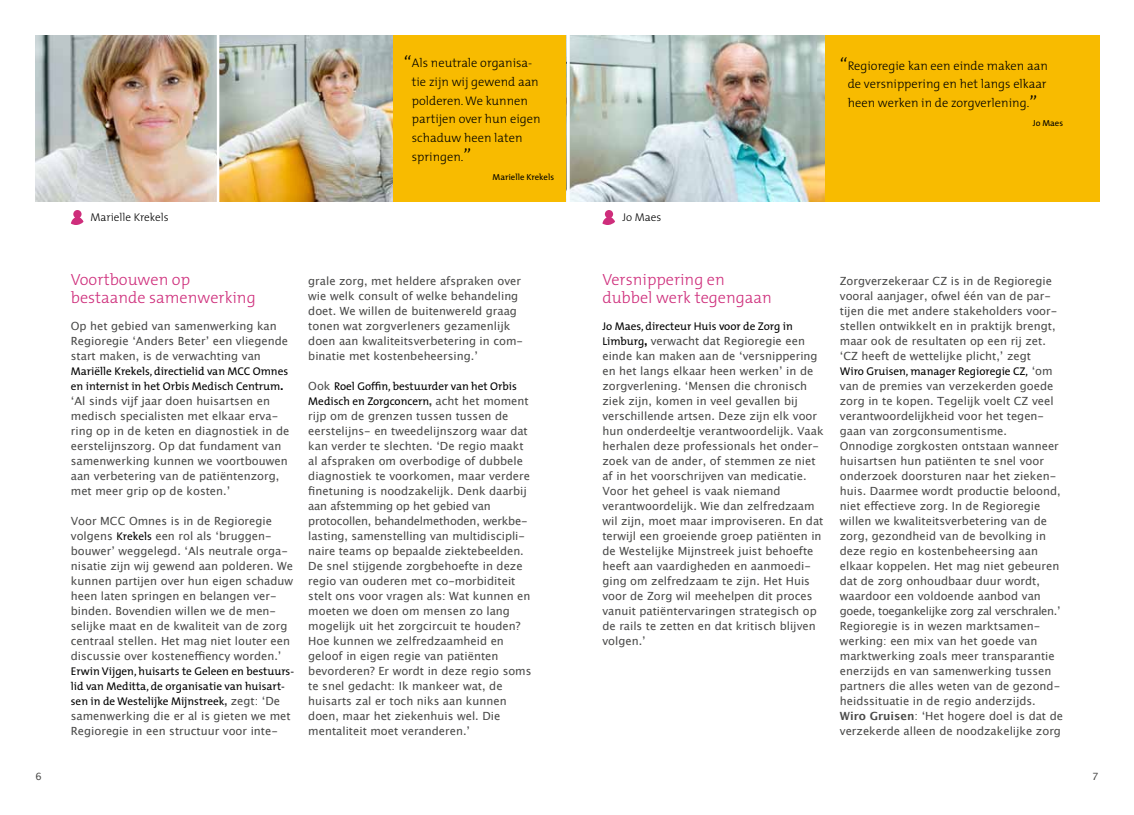
<style>
.page{position:relative;width:1134px;height:815px;background:#fff}
.page>*{position:absolute;margin:0;border:0;box-sizing:border-box;transform-origin:0 0}
.t1{font:300 16.25px/17.5px "The Mix";color:#ce2d7b}
.t2{font:300 12.5px/18.8px "The Mix";color:#000}
.t3{font:11.25px/15px "Lucida Grande";color:#4a4a49}
.t4{font:11.25px/15px "The Mix";color:#000}
.t5{font:300 11.25px "The Mix";color:#000}
.t6{font:10px "Lucida Grande";color:#4a4a49}
.t7{font:8.75px "The Mix";color:#000}
.s1{font-size:20px}
.s2{font-family:"Lucida Grande";font-weight:700}
.s3{font-family:"The Mix";color:#000}
.s4{font-family:"Lucida Grande";font-weight:700;color:#4a4a49}
.s5{font-family:"Lucida Grande";color:#4a4a49}
.s6{font-weight:700;color:#000}
.s7{font-weight:700}
</style>
<div class="page">
<img style="left:35px;top:35px;width:182px;height:167px">
<img style="left:219px;top:35px;width:174px;height:167px">
<div style="left:393px;top:35px;width:174px;height:167px;background:#f8bb00"></div>
<img style="left:569px;top:35px;width:257px;height:167px">
<div style="left:826px;top:35px;width:274px;height:167px;background:#f8bb00"></div>
<svg style="left:71px;top:210px;width:13px;height:15px"></svg>
<svg style="left:602px;top:210px;width:13px;height:15px"></svg>
<p class="t2" style="left:412px;top:53px;width:130px;text-indent:-8px"><span class="s1">“</span>Als neutrale organisa&shy;tie zijn wij gewend aan polderen. We kunnen partijen over hun eigen schaduw heen laten springen.<span class="s1">”</span></p>
<p class="t7" style="left:493px;top:169px;width:63px">Marielle Krekels</p>
<p class="t5" style="left:91px;top:208px;width:80px">Marielle Krekels</p>
<p class="t5" style="left:623px;top:208px;width:40px">Jo Maes</p>
<p class="t2" style="left:840px;top:56px;width:209px;text-align:center"><span class="s1">“</span>Regioregie kan een einde maken aan de versnippering en het langs elkaar heen werken in de zorgverlening.<span class="s1">”</span></p>
<p class="t7" style="left:1033px;top:116px;width:32px">Jo Maes</p>
<h1 class="t1" style="left:71px;top:270px;width:186px">Voortbouwen op bestaande samenwerking</h1>
<p class="t3" style="left:71px;top:319px;width:219px">Op het gebied van samenwerking kan<br>Regioregie ‘Anders Beter’ een vliegende start maken, is de verwachting van</p>
<p class="t4" style="left:71px;top:363px;width:219px">Mariëlle Krekels, directielid van MCC Omnes en internist in het Orbis Medisch Centrum<span class="s2">.</span></p>
<p class="t3" style="left:71px;top:394px;width:220px">‘Al sinds vijf jaar doen huisartsen en medisch specialisten met elkaar erva&shy;ring op in de keten en diagnostiek in de eerstelijnszorg. Op dat fundament van samenwerking kunnen we voortbouwen aan verbetering van de patiëntenzorg, met meer grip op de kosten.’</p>
<p class="t3" style="left:71px;top:514px;width:224px">Voor MCC Omnes is in de Regioregie volgens <span class="s3">Krekels</span> een rol als ‘bruggen&shy;bouwer’ weggelegd. ‘Als neutrale orga&shy;nisatie zijn wij gewend aan polderen. We kunnen partijen over hun eigen schaduw heen laten springen en belangen ver&shy;binden. Bovendien willen we de men&shy;selijke maat en de kwaliteit van de zorg centraal stellen. Het mag niet louter een discussie over kosteneffiency worden.’</p>
<p class="t4" style="left:71px;top:663px;width:225px">Erwin Vijgen, huisarts te Geleen en bestuurs&shy;lid van Meditta, de organisatie van huisart&shy;sen in de Westelijke Mijnstreek<span class="s4">,</span> <span class="s5">zegt: ‘De</span></p>
<p class="t3" style="left:71px;top:709px;width:221px">samenwerking die er al is gieten we met<br>Regioregie in een structuur voor inte-</p>
<p class="t3" style="left:308px;top:274px;width:216px">grale zorg, met heldere afspraken over wie welk consult of welke behandeling doet. We willen de buitenwereld graag tonen wat zorgverleners gezamenlijk doen aan kwaliteitsverbetering in com&shy;binatie met kostenbeheersing.’</p>
<p class="t4" style="left:308px;top:378px;width:222px"><span class="s5">Ook</span> Roel Goffin, bestuurder van het Orbis<br>Medisch en Zorgconcern<span class="s4">,</span> <span class="s5">acht het moment</span></p>
<p class="t3" style="left:308px;top:409px;width:225px">rijp om de grenzen tussen tussen de eerstelijns- en tweedelijnszorg waar dat kan verder te slechten. ‘De regio maakt al afspraken om overbodige of dubbele diagnostiek te voorkomen, maar verdere finetuning is noodzakelijk. Denk daarbij aan afstemming op het gebied van protocollen, behandelmethoden, werkbe&shy;lasting, samenstelling van multidiscipli&shy;naire teams op bepaalde ziektebeelden.<br>De snel stijgende zorgbehoefte in deze regio van ouderen met co-morbiditeit stelt ons voor vragen als: Wat kunnen en moeten we doen om mensen zo lang mogelijk uit het zorgcircuit te houden?<br>Hoe kunnen we zelfredzaamheid en geloof in eigen regie van patiënten bevorderen? Er wordt in deze regio soms te snel gedacht: Ik mankeer wat, de huisarts zal er toch niks aan kunnen doen, maar het ziekenhuis wel. Die mentaliteit moet veranderen.’</p>
<h1 class="t1" style="left:602px;top:270px;width:171px">Versnippering en dubbel werk tegengaan</h1>
<p class="t4" style="left:602px;top:318px;width:192px">Jo Maes, directeur Huis voor de Zorg in</p>
<p class="t3" style="left:602px;top:334px;width:223px"><span class="s3">Limburg</span><span class="s6">,</span> verwacht dat Regioregie een einde kan maken aan de ‘versnippering en het langs elkaar heen werken’ in de zorgverlening. ‘Mensen die chronisch ziek zijn, komen in veel gevallen bij verschillende artsen. Deze zijn elk voor hun onderdeeltje verantwoordelijk. Vaak herhalen deze professionals het onder&shy;zoek van de ander, of stemmen ze niet af in het voorschrijven van medicatie.<br>Voor het geheel is vaak niemand verantwoordelijk. Wie dan zelfredzaam wil zijn, moet maar improviseren. En dat terwijl een groeiende groep patiënten in de Westelijke Mijnstreek juist behoefte heeft aan vaardigheden en aanmoedi&shy;ging om zelfredzaam te zijn. Het Huis voor de Zorg wil meehelpen dit proces vanuit patiëntervaringen strategisch op de rails te zetten en dat kritisch blijven volgen.’</p>
<p class="t3" style="left:840px;top:274px;width:219px">Zorgverzekeraar CZ is in de Regioregie vooral aanjager, ofwel één van de par&shy;tijen die met andere stakeholders voor&shy;stellen ontwikkelt en in praktijk brengt, maar ook de resultaten op een rij zet. ‘CZ heeft de wettelijke plicht,’ zegt</p>
<p class="t4" style="left:840px;top:363px;width:214px">Wiro Gruisen, manager Regioregie CZ, <span class="s5">‘om</span></p>
<p class="t3" style="left:840px;top:379px;width:225px">van de premies van verzekerden goede zorg in te kopen. Tegelijk voelt CZ veel verantwoordelijkheid voor het tegen&shy;gaan van zorgconsumentisme.<br>Onnodige zorgkosten ontstaan wanneer huisartsen hun patiënten te snel voor onderzoek doorsturen naar het zieken&shy;huis. Daarmee wordt productie beloond, niet effectieve zorg. In de Regioregie willen we kwaliteitsverbetering van de zorg, gezondheid van de bevolking in deze regio en kostenbeheersing aan elkaar koppelen. Het mag niet gebeuren dat de zorg onhoudbaar duur wordt, waardoor een voldoende aanbod van goede, toegankelijke zorg zal verschralen.’ Regioregie is in wezen marktsamen&shy;werking: een mix van het goede van marktwerking zoals meer transparantie enerzijds en van samenwerking tussen partners die alles weten van de gezond&shy;heidssituatie in de regio anderzijds.<br><span class="s7">Wiro Gruisen</span>: ‘Het hogere doel is dat de verzekerde alleen de noodzakelijke zorg</p>
<p class="t6" style="left:35px;top:771px;width:8px">6</p>
<p class="t6" style="left:1092px;top:771px;width:8px">7</p>
</div>
